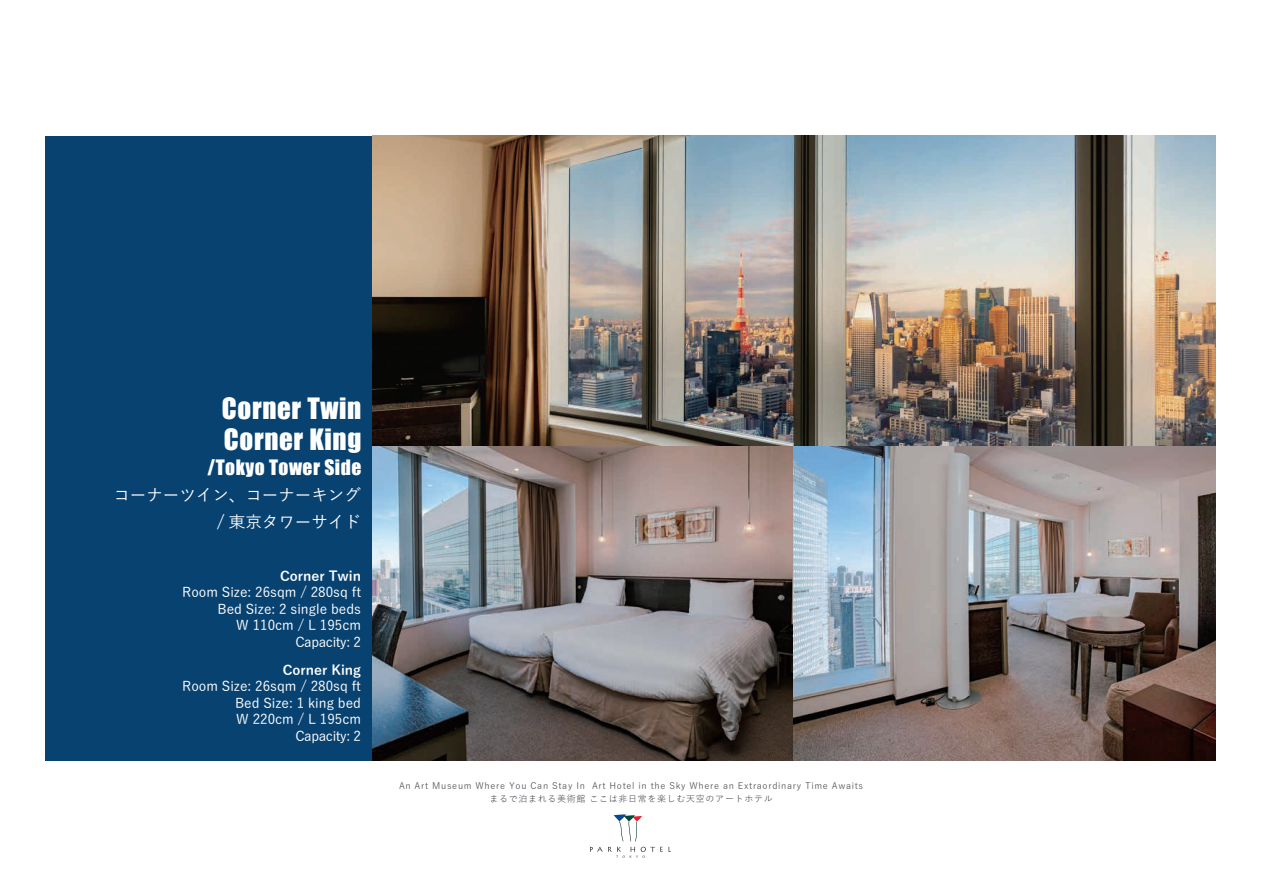
<style>
.page{position:relative;width:1263px;height:893px;background:#fff}
.page>*{position:absolute;margin:0;border:0;box-sizing:border-box;transform-origin:0 0}
.t1{font:27px/31.5px "Impact";letter-spacing:.025em;color:#fff}
.t2{font:19.5px "Impact";letter-spacing:.025em;color:#fff}
.t3{font:500 16.5px/27px "Yu Gothic";color:#fff;text-align:right}
.t4{font:500 13.5px/16.5px "Yu Gothic";color:#fff;text-align:right}
.t5{font:700 13.5px "Yu Gothic";color:#fff}
.t6{font:9px "Yu Gothic";letter-spacing:.075em;color:#403e45}
</style>
<div class="page">
<svg style="left:614px;top:814px;width:28px;height:27px"></svg>
<svg style="left:590px;top:847px;width:81px;height:11px"></svg>
<div style="left:45px;top:136px;width:327px;height:624px;background:#084271"></div>
<img style="left:372px;top:136px;width:843px;height:624px">
<h1 class="t1" style="left:222px;top:392px;width:141px">Corner Twin<br>Corner King</h1>
<h2 class="t2" style="left:208px;top:452px;width:155px">/Tokyo Tower Side</h2>
<p class="t3" style="left:113px;top:479px;width:249px">コーナーツイン、コーナーキング/ 東京タワーサイド</p>
<p class="t5" style="left:280px;top:568px;width:82px">Corner Twin</p>
<p class="t4" style="left:182px;top:582px;width:180px">Room Size: 26sqm / 280sq ft<br>Bed Size: 2 single beds<br>W 110cm / L 195cm<br>Capacity: 2</p>
<p class="t5" style="left:283px;top:662px;width:80px">Corner King</p>
<p class="t4" style="left:182px;top:676px;width:180px">Room Size: 26sqm / 280sq ft<br>Bed Size: 1 king bed<br>W 220cm / L 195cm<br>Capacity: 2</p>
<p class="t6" style="left:399px;top:777px;width:466px">An Art Museum Where You Can Stay In Art Hotel in the Sky Where an Extraordinary Time Awaits</p>
<p class="t6" style="left:489px;top:790px;width:285px">まるで泊まれる美術館 ここは非日常を楽しむ天空のアートホテル</p>
</div>
